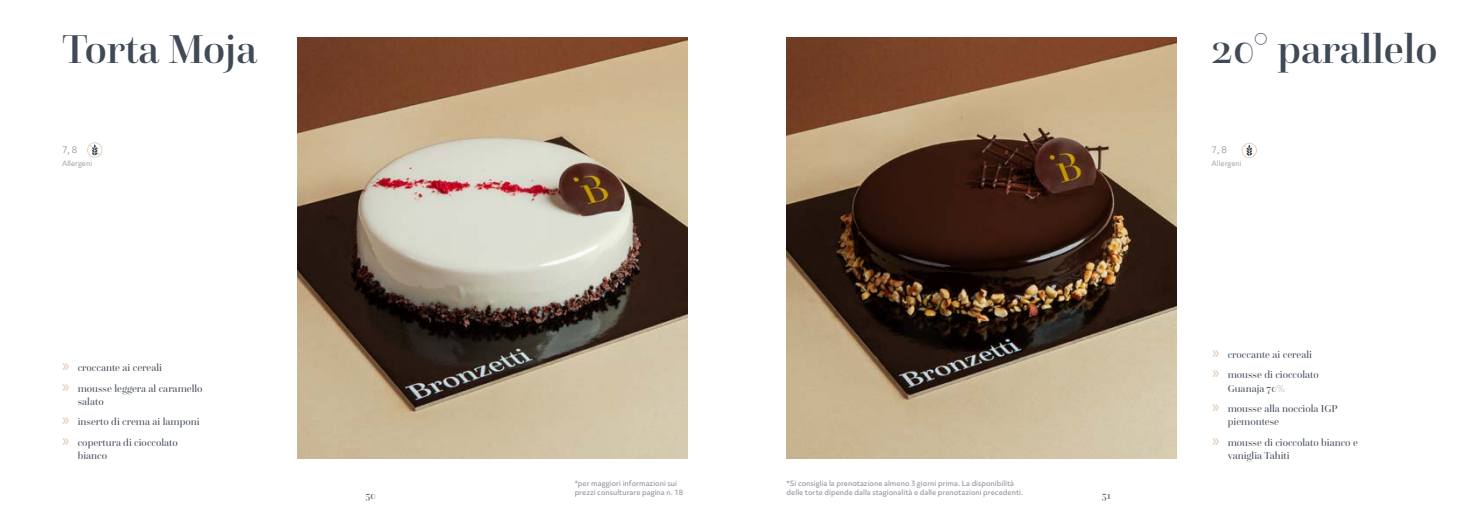
<style>
.page{position:relative;width:1474px;height:521px;background:#fff}
.page>*{position:absolute;margin:0;border:0;box-sizing:border-box;transform-origin:0 0}
.t1{font:500 42px "Questa Grande";color:#404956}
.t2{font:10.5px/20.6px "Questa Grande";color:#404956}
.t3{font:8.75px "Objektiv Mk 3";color:#9d9d9c}
.t4{font:500 7px/8.8px "Objektiv Mk 3";color:#95959e}
.t5{font:7px "Objektiv Mk 3";color:#9d9d9c}
.s1{font-family:"Myriad Pro";font-size:17.5px;color:#dfc3aa}
</style>
<div class="page">
<img style="left:297px;top:37px;width:390px;height:422px">
<svg style="left:87px;top:142px;width:15px;height:16px"></svg>
<svg style="left:1241px;top:143px;width:15px;height:15px"></svg>
<img style="left:786px;top:37px;width:390px;height:422px">
<h1 class="t1" style="left:62px;top:24px;width:197px">Torta Moja</h1>
<p class="t3" style="left:62px;top:144px;width:17px">7, 8</p>
<p class="t5" style="left:62px;top:158px;width:32px">Allergeni</p>
<p class="t2" style="left:62px;top:357px;width:142px"><span class="s1">»</span> croccante ai cereali<br><span class="s1">»</span> mousse leggera al caramello</p>
<p class="t2" style="left:62px;top:391px;width:139px;text-indent:16px">salato<br><span class="s1">»</span> inserto di crema ai lamponi <span class="s1">»</span> copertura di cioccolato</p>
<p class="t2" style="left:78px;top:445px;width:31px">bianco</p>
<p class="t4" style="left:574px;top:479px;width:110px">*per maggiori informazioni sui prezzi consulturare pagina n. 18</p>
<p class="t4" style="left:786px;top:479px;width:238px">*Si consiglia la prenotazione almeno 3 giorni prima. La disponibilità delle torte dipende dalla stagionalità e dalle prenotazioni precedenti.</p>
<p class="t2" style="left:365px;top:485px;width:12px">50</p>
<p class="t2" style="left:1101px;top:485px;width:11px">51</p>
<h1 class="t1" style="left:1211px;top:24px;width:227px">20° parallelo</h1>
<p class="t3" style="left:1211px;top:144px;width:17px">7, 8</p>
<p class="t5" style="left:1211px;top:158px;width:32px">Allergeni</p>
<p class="t2" style="left:1211px;top:344px;width:108px"><span class="s1">»</span> croccante ai cereali <span class="s1">»</span> mousse di cioccolato</p>
<p class="t2" style="left:1211px;top:378px;width:127px;text-indent:16px">Guanaja 70%<br><span class="s1">»</span> mousse alla nocciola IGP</p>
<p class="t2" style="left:1211px;top:411px;width:147px;text-indent:16px">piemontese<br><span class="s1">»</span> mousse di cioccolato bianco e</p>
<p class="t2" style="left:1227px;top:445px;width:63px">vaniglia Tahiti</p>
</div>
